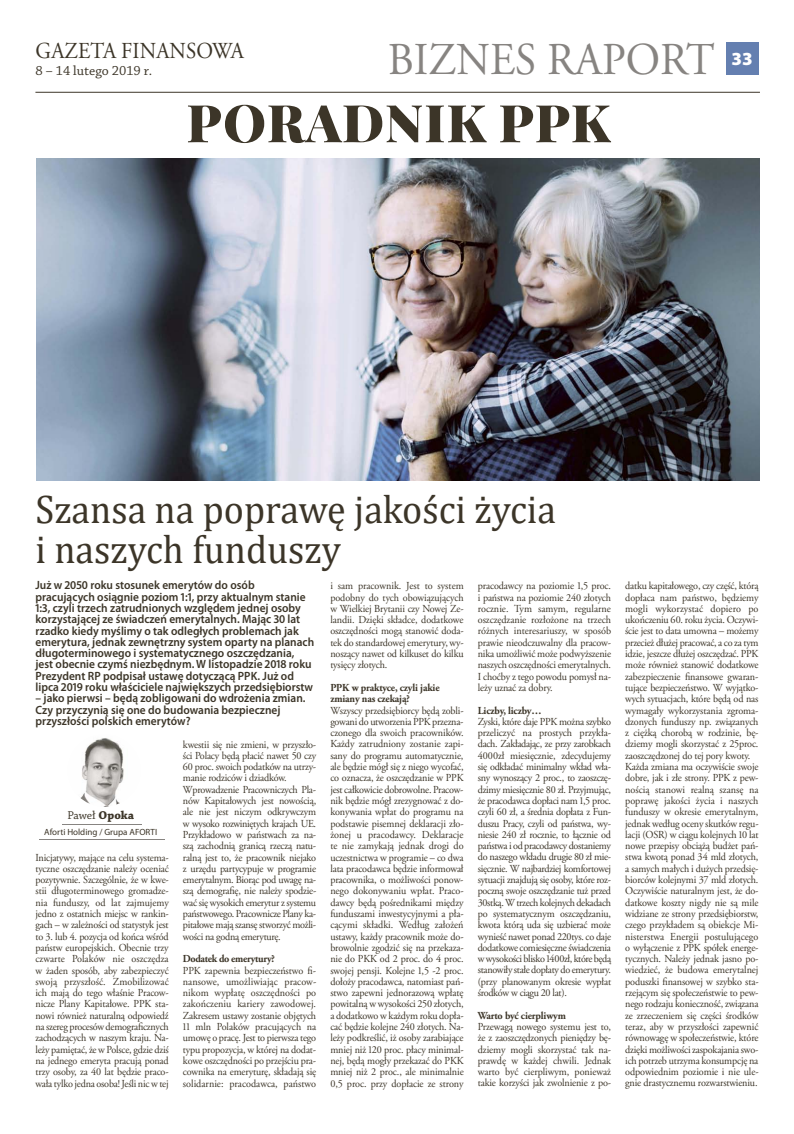
<style>
.page{position:relative;width:794px;height:1134px;background:#fff}
.page>*{position:absolute;margin:0;border:0;box-sizing:border-box;transform-origin:0 0}
.t1{font:900 52px "Playfair Display";letter-spacing:.015em;color:#3c3528}
.t2{font:45.5px "Adobe Garamond Pro";color:#878481;scale:.95 1}
.t3{font:40px/40px "Cambria";color:#3c3528;scale:.95 1}
.t4{font:22.8px "Adobe Garamond Pro";letter-spacing:.005em;color:#3c3528;scale:.92 1}
.t5{font:900 18.5px "Myriad Pro";color:#fff}
.t6{font:13.9px "Chaparral Pro";color:#3c3528}
.t7{font:600 12px/11.3px "Myriad Pro";color:#3c3528;scale:.95 1}
.t8{font:12px "Chaparral Pro";letter-spacing:-.005em;color:#3c3528}
.t9{font:10.7px/11.3px "Adobe Garamond Pro";letter-spacing:-.015em;color:#3c3528;text-align:justify;scale:.95 1}
.t10{font:700 10.7px/11.3px "Adobe Garamond Pro";letter-spacing:-.015em;color:#3c3528;scale:.95 1}
.t11{font:9px "Myriad Pro";color:#3c3528}
.s1{font-weight:700}
</style>
<div class="page">
<hr style="left:35px;top:92px;width:725px;height:1px;background:#3c3528">
<div style="left:726px;top:43px;width:32px;height:32px;background:#647fb0"></div>
<hr style="left:62px;top:824px;width:80px;height:1px;background:#878481">
<img style="left:80px;top:738px;width:44px;height:69px">
<hr style="left:39px;top:839px;width:126px;height:1px;background:#878481">
<img style="left:36px;top:158px;width:723px;height:322px">
<h3 class="t4" style="left:36px;top:42px;width:228px">GAZETA FINANSOWA</h3>
<h2 class="t2" style="left:388px;top:42px;width:345px">BIZNES RAPORT</h2>
<h3 class="t5" style="left:731px;top:54px;width:23px">3333</h3>
<h1 class="t1" style="left:186px;top:86px;width:425px">PORADNIK PPK</h1>
<p class="t6" style="left:35px;top:65px;width:118px">8 – 14 lutego 2019 r.</p>
<h3 class="t3" style="left:35px;top:489px;width:549px">Szansa na poprawę jakości życia i naszych funduszy</h3>
<p class="t7" style="left:36px;top:580px;width:295px">Już w 2050 roku stosunek emerytów do osób pracujących osiągnie poziom 1:1, przy aktualnym stanie 1:3, czyli trzech zatrudnionych względem jednej osoby korzystającej ze świadczeń emerytalnych. Mając 30 lat rzadko kiedy myślimy o tak odległych problemach jak emerytura, jednak zewnętrzny system oparty na planach długoterminowego i systematycznego oszczędzania, jest obecnie czymś niezbędnym. W listopadzie 2018 roku Prezydent RP podpisał ustawę dotyczącą PPK. Już od lipca 2019 roku właściciele największych przedsiębiorstw</p>
<p class="t7" style="left:36px;top:693px;width:286px">– jako pierwsi – będą zobligowani do wdrożenia zmian.<br>Czy przyczynią się one do budowania bezpiecznej przyszłości polskich emerytów?</p>
<p class="t9" style="left:478px;top:581px;width:142px">pracodawcy na poziomie 1,5 proc. i państwa na poziomie 240 złotych rocznie. Tym samym, regularne oszczędzanie rozłożone na trzech różnych interesariuszy, w sposób prawie nieodczuwalny dla pracow&shy;nika umożliwić może podwyższenie naszych oszczędności emerytalnych.<br>I choćby z tego powodu pomysł na&shy;leży uznać za dobry.</p>
<p class="t10" style="left:478px;top:705px;width:69px">Liczby, liczby…</p>
<p class="t9" style="left:478px;top:717px;width:142px">Zyski, które daje PPK można szybko przeliczyć na prostych przykła&shy;dach. Zakładając, ze przy zarobkach 4000zł miesięcznie, zdecydujemy się odkładać minimalny wkład wła&shy;sny wynoszący 2 proc., to zaoszczę&shy;dzimy miesięcznie 80 zł. Przyjmując, że pracodawca dopłaci nam 1,5 proc. czyli 60 zł, a średnia dopłata z Fun&shy;duszu Pracy, czyli od państwa, wy&shy;niesie 240 zł rocznie, to łącznie od państwa i od pracodawcy dostaniemy do naszego wkładu drugie 80 zł mie&shy;sięcznie. W najbardziej komfortowej sytuacji znajdują się osoby, które roz&shy;poczną swoje oszczędzanie tuż przed 30stką. W trzech kolejnych dekadach po systematycznym oszczędzaniu, kwota którą uda się uzbierać może wynieść nawet ponad 220tys. co daje dodatkowe comiesięczne świadczenia w wysokości blisko 1400zł, które będą stanowiły stałe dopłaty do emerytury. (przy planowanym okresie wypłat środków w ciągu 20 lat).</p>
<p class="t10" style="left:478px;top:1010px;width:94px">Warto być cierpliwym</p>
<p class="t9" style="left:478px;top:1022px;width:142px">Przewagą nowego systemu jest to, że z zaoszczędzonych pieniędzy bę&shy;dziemy mogli skorzystać tak na&shy;prawdę w każdej chwili. Jednak warto być cierpliwym, ponieważ takie korzyści jak zwolnienie z po-</p>
<p class="t9" style="left:330px;top:581px;width:142px">i sam pracownik. Jest to system podobny do tych obowiązujących w Wielkiej Brytanii czy Nowej Ze&shy;landii. Dzięki składce, dodatkowe oszczędności mogą stanowić doda&shy;tek do standardowej emerytury, wy&shy;noszący nawet od kilkuset do kilku tysięcy złotych.</p>
<p class="t10" style="left:330px;top:683px;width:117px">PPK w praktyce, czyli jakie zmiany nas czekają?</p>
<p class="t9" style="left:330px;top:705px;width:142px">Wszyscy przedsiębiorcy będą zobli&shy;gowani do utworzenia PPK przezna&shy;czonego dla swoich pracowników.<br>Każdy zatrudniony zostanie zapi&shy;sany do programu automatycznie, ale będzie mógł się z niego wycofać, co oznacza, że oszczędzanie w PPK jest całkowicie dobrowolne. Pracow&shy;nik będzie mógł zrezygnować z do&shy;konywania wpłat do programu na podstawie pisemnej deklaracji zło&shy;żonej u pracodawcy. Deklaracje te nie zamykają jednak drogi do uczestnictwa w programie – co dwa lata pracodawca będzie informował pracownika, o możliwości ponow&shy;nego dokonywaniu wpłat. Praco&shy;dawcy będą pośrednikami między funduszami inwestycyjnymi a pła&shy;cącymi składki. Według założeń ustawy, każdy pracownik może do&shy;browolnie zgodzić się na przekaza&shy;nie do PKK od 2 proc. do 4 proc. swojej pensji. Kolejne 1,5 -2 proc. dołoży pracodawca, natomiast pań&shy;stwo zapewni jednorazową wpłatę powitalną w wysokości 250 złotych, a dodatkowo w każdym roku dopła&shy;cać będzie kolejne 240 złotych. Na&shy;leży podkreślić, iż osoby zarabiające mniej niż 120 proc. płacy minimal&shy;nej, będą mogły przekazać do PKK mniej niż 2 proc., ale minimalnie 0,5 proc. przy dopłacie ze strony</p>
<p class="t9" style="left:183px;top:739px;width:142px;text-align:left">kwestii się nie zmieni, w przyszło&shy;ści Polacy będą płacić nawet 50 czy 60 proc. swoich podatków na utrzy&shy;manie rodziców i dziadków.<br>Wprowadzenie Pracowniczych Pla&shy;nów Kapitałowych jest nowością, ale nie jest niczym odkrywczym w wysoko rozwiniętych krajach UE.<br>Przykładowo w państwach za na&shy;szą zachodnią granicą rzeczą natu&shy;ralną jest to, że pracownik niejako z urzędu partycypuje w programie emerytalnym. Biorąc pod uwagę na&shy;szą demografię, nie należy spodzie&shy;wać się wysokich emerytur z systemu państwowego. Pracownicze Plany ka&shy;pitałowe mają szansę stworzyć możli&shy;wości na godną emeryturę.</p>
<p class="t10" style="left:183px;top:954px;width:98px">Dodatek do emerytury?</p>
<p class="t9" style="left:183px;top:965px;width:142px">PPK zapewnia bezpieczeństwo fi&shy;nansowe, umożliwiając pracow&shy;nikom wypłatę oszczędności po zakończeniu kariery zawodowej.<br>Zakresem ustawy zostanie objętych 11 mln Polaków pracujących na umowę o pracę. Jest to pierwsza tego typu propozycja, w której na dodat&shy;kowe oszczędności po przejściu pra&shy;cownika na emeryturę, składają się solidarnie: pracodawca, państwo</p>
<p class="t8" style="left:67px;top:810px;width:68px">Paweł <span class="s1">Opoka</span></p>
<p class="t11" style="left:44px;top:828px;width:114px">Aforti Holding / Grupa AFORTI</p>
<p class="t9" style="left:35px;top:852px;width:142px">Inicjatywy, mające na celu systema&shy;tyczne oszczędzanie należy oceniać pozytywnie. Szczególnie, że w kwe&shy;stii długoterminowego gromadze&shy;nia funduszy, od lat zajmujemy jedno z ostatnich miejsc w rankin&shy;gach – w zależności od statystyk jest to 3. lub 4. pozycja od końca wśród państw europejskich. Obecnie trzy czwarte Polaków nie oszczędza w żaden sposób, aby zabezpieczyć swoją przyszłość. Zmobilizować ich mają do tego właśnie Pracow&shy;nicze Plany Kapitałowe. PPK sta&shy;nowi również naturalną odpowiedź na szereg procesów demograficznych zachodzących w naszym kraju. Na&shy;leży pamiętać, że w Polsce, gdzie dziś na jednego emeryta pracują ponad trzy osoby, za 40 lat będzie praco&shy;wała tylko jedna osoba! Jeśli nic w tej</p>
<p class="t9" style="left:625px;top:581px;width:142px;text-align:left">datku kapitałowego, czy część, którą dopłaca nam państwo, będziemy mogli wykorzystać dopiero po ukończeniu 60. roku życia. Oczywi&shy;ście jest to data umowna – możemy przecież dłużej pracować, a co za tym idzie, jeszcze dłużej oszczędzać. PPK może również stanowić dodatkowe zabezpieczenie finansowe gwaran&shy;tujące bezpieczeństwo. W wyjątko&shy;wych sytuacjach, które będą od nas wymagały wykorzystania zgroma&shy;dzonych funduszy np. związanych z ciężką chorobą w rodzinie, bę&shy;dziemy mogli skorzystać z 25proc. zaoszczędzonej do tej pory kwoty.<br>Każda zmiana ma oczywiście swoje dobre, jak i złe strony. PPK z pew&shy;nością stanowi realną szansę na poprawę jakości życia i naszych funduszy w okresie emerytalnym, jednak według oceny skutków regu&shy;lacji (OSR) w ciągu kolejnych 10 lat nowe przepisy obciążą budżet pań&shy;stwa kwotą ponad 34 mld złotych, a samych małych i dużych przedsię&shy;biorców kolejnymi 37 mld złotych.<br>Oczywiście naturalnym jest, że do&shy;datkowe koszty nigdy nie są mile widziane ze strony przedsiębiorstw, czego przykładem są obiekcje Mi&shy;nisterstwa Energii postulującego o wyłączenie z PPK spółek energe&shy;tycznych. Należy jednak jasno po&shy;wiedzieć, że budowa emerytalnej poduszki finansowej w szybko sta&shy;rzejącym się społeczeństwie to pew&shy;nego rodzaju konieczność, związana ze zrzeczeniem się części środków teraz, aby w przyszłości zapewnić równowagę w społeczeństwie, które dzięki możliwości zaspokajania swo&shy;ich potrzeb utrzyma konsumpcję na odpowiednim poziomie i nie ule&shy;gnie drastycznemu rozwarstwieniu.</p>
</div>
